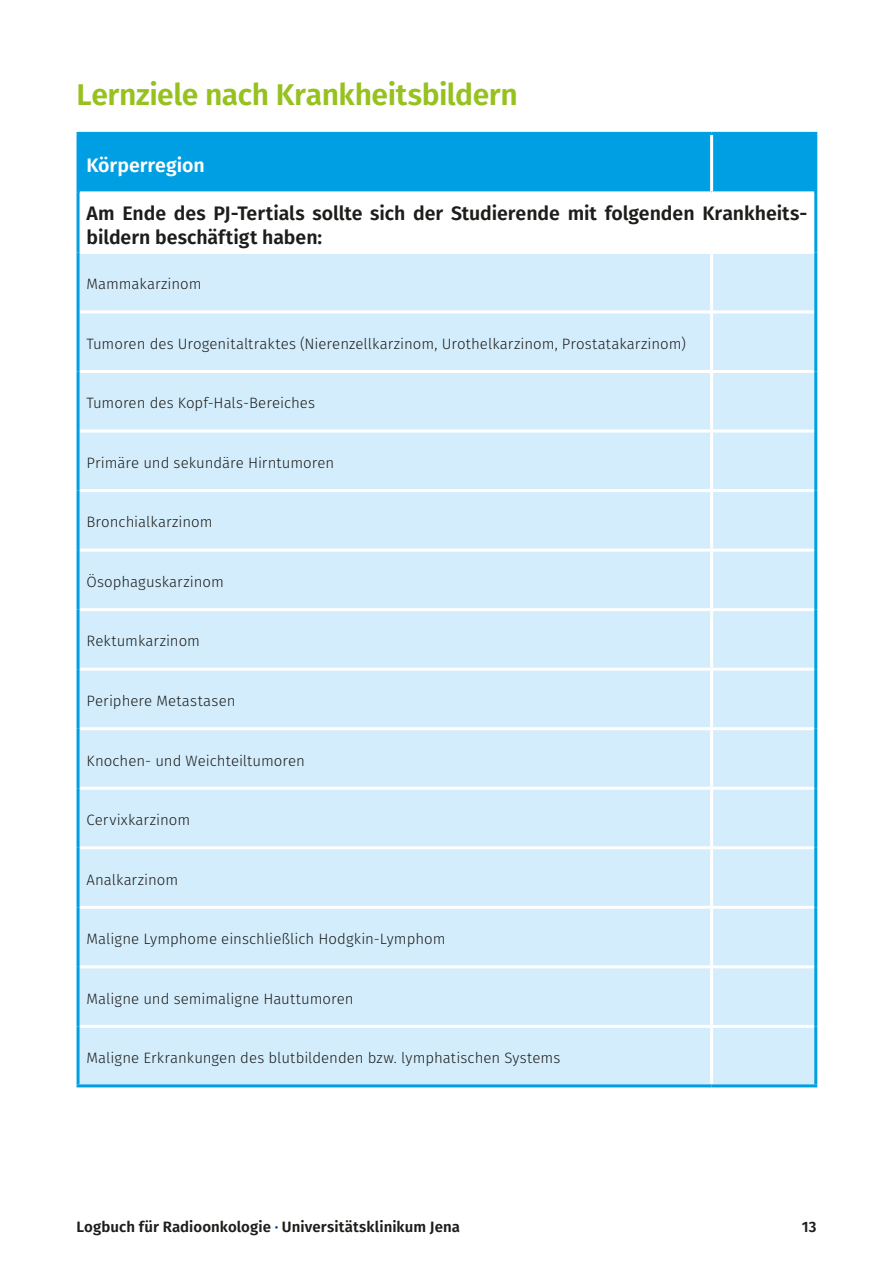
<style>
.page{position:relative;width:893px;height:1263px;background:#fff}
.page>*{position:absolute;margin:0;border:0;box-sizing:border-box;transform-origin:0 0}
.t1{font:600 30px "Fira Sans";letter-spacing:-.015em;color:#96c11f}
.t2{font:600 19.5px/24px "Fira Sans";letter-spacing:-.005em;color:#1d1d1b}
.t3{font:600 19.5px "Fira Sans";color:#fff}
.t4{font:300 15px "Fira Sans";color:#1d1d1b}
.t5{font:600 15px "Fira Sans";letter-spacing:.005em;color:#1d1d1b}
.s1{color:#00499a}
</style>
<div class="page">
<div style="left:80px;top:135px;width:734px;height:56px;background:#009fe3"></div>
<div style="left:80px;top:254px;width:630px;height:830px;background:#d4edfc"></div>
<div style="left:713px;top:254px;width:101px;height:830px;background:#d4edfc"></div>
<hr style="left:710px;top:135px;width:3px;height:56px;background:#fff">
<hr style="left:80px;top:310px;width:632px;height:3px;background:#fff">
<hr style="left:712px;top:310px;width:102px;height:3px;background:#fff">
<hr style="left:80px;top:370px;width:632px;height:3px;background:#fff">
<hr style="left:712px;top:370px;width:102px;height:3px;background:#fff">
<hr style="left:80px;top:429px;width:632px;height:3px;background:#fff">
<hr style="left:712px;top:429px;width:102px;height:3px;background:#fff">
<hr style="left:80px;top:489px;width:632px;height:3px;background:#fff">
<hr style="left:712px;top:489px;width:102px;height:3px;background:#fff">
<hr style="left:80px;top:549px;width:632px;height:3px;background:#fff">
<hr style="left:712px;top:549px;width:102px;height:3px;background:#fff">
<hr style="left:80px;top:608px;width:632px;height:3px;background:#fff">
<hr style="left:712px;top:608px;width:102px;height:3px;background:#fff">
<hr style="left:80px;top:668px;width:632px;height:3px;background:#fff">
<hr style="left:712px;top:668px;width:102px;height:3px;background:#fff">
<hr style="left:80px;top:727px;width:632px;height:3px;background:#fff">
<hr style="left:712px;top:727px;width:102px;height:3px;background:#fff">
<hr style="left:80px;top:787px;width:632px;height:3px;background:#fff">
<hr style="left:712px;top:787px;width:102px;height:3px;background:#fff">
<hr style="left:80px;top:846px;width:632px;height:3px;background:#fff">
<hr style="left:712px;top:846px;width:102px;height:3px;background:#fff">
<hr style="left:80px;top:906px;width:632px;height:3px;background:#fff">
<hr style="left:712px;top:906px;width:102px;height:3px;background:#fff">
<hr style="left:80px;top:965px;width:632px;height:3px;background:#fff">
<hr style="left:712px;top:965px;width:102px;height:3px;background:#fff">
<hr style="left:80px;top:1025px;width:632px;height:3px;background:#fff">
<hr style="left:712px;top:1025px;width:102px;height:3px;background:#fff">
<hr style="left:77px;top:135px;width:3px;height:58px;background:#009fe3">
<hr style="left:77px;top:132px;width:635px;height:3px;background:#009fe3">
<hr style="left:712px;top:132px;width:105px;height:3px;background:#009fe3">
<hr style="left:814px;top:135px;width:3px;height:58px;background:#009fe3">
<hr style="left:77px;top:193px;width:3px;height:59px;background:#009fe3">
<hr style="left:814px;top:193px;width:3px;height:59px;background:#009fe3">
<hr style="left:77px;top:252px;width:3px;height:60px;background:#009fe3">
<hr style="left:77px;top:312px;width:3px;height:59px;background:#009fe3">
<hr style="left:77px;top:371px;width:3px;height:60px;background:#009fe3">
<hr style="left:77px;top:431px;width:3px;height:60px;background:#009fe3">
<hr style="left:77px;top:491px;width:3px;height:59px;background:#009fe3">
<hr style="left:77px;top:550px;width:3px;height:60px;background:#009fe3">
<hr style="left:77px;top:610px;width:3px;height:59px;background:#009fe3">
<hr style="left:77px;top:669px;width:3px;height:60px;background:#009fe3">
<hr style="left:77px;top:788px;width:3px;height:60px;background:#009fe3">
<hr style="left:77px;top:848px;width:3px;height:59px;background:#009fe3">
<hr style="left:77px;top:907px;width:3px;height:60px;background:#009fe3">
<hr style="left:77px;top:967px;width:3px;height:59px;background:#009fe3">
<hr style="left:77px;top:1026px;width:3px;height:58px;background:#009fe3">
<hr style="left:814px;top:252px;width:3px;height:60px;background:#009fe3">
<hr style="left:814px;top:312px;width:3px;height:59px;background:#009fe3">
<hr style="left:814px;top:371px;width:3px;height:60px;background:#009fe3">
<hr style="left:814px;top:431px;width:3px;height:60px;background:#009fe3">
<hr style="left:814px;top:491px;width:3px;height:59px;background:#009fe3">
<hr style="left:814px;top:550px;width:3px;height:60px;background:#009fe3">
<hr style="left:814px;top:610px;width:3px;height:59px;background:#009fe3">
<hr style="left:814px;top:669px;width:3px;height:60px;background:#009fe3">
<hr style="left:814px;top:788px;width:3px;height:60px;background:#009fe3">
<hr style="left:814px;top:848px;width:3px;height:59px;background:#009fe3">
<hr style="left:814px;top:907px;width:3px;height:60px;background:#009fe3">
<hr style="left:814px;top:967px;width:3px;height:59px;background:#009fe3">
<hr style="left:814px;top:1026px;width:3px;height:58px;background:#009fe3">
<hr style="left:77px;top:729px;width:3px;height:59px;background:#009fe3">
<hr style="left:814px;top:729px;width:3px;height:59px;background:#009fe3">
<hr style="left:77px;top:1084px;width:635px;height:3px;background:#009fe3">
<hr style="left:712px;top:1084px;width:105px;height:3px;background:#009fe3">
<h1 class="t1" style="left:77px;top:69px;width:443px">Lernziele nach Krankheitsbildern</h1>
<h2 class="t3" style="left:87px;top:149px;width:120px">Körperregion</h2>
<h2 class="t2" style="left:87px;top:200px;width:720px">Am Ende des PJ-Tertials sollte sich der Studierende mit folgenden Krankheits&shy;bildern beschäftigt haben:</h2>
<p class="t4" style="left:87px;top:273px;width:117px">Mammakarzinom</p>
<p class="t4" style="left:87px;top:333px;width:601px">Tumoren des Urogenitaltraktes (Nierenzellkarzinom, Urothelkarzinom, Prostatakarzinom)</p>
<p class="t4" style="left:87px;top:392px;width:230px">Tumoren des Kopf-Hals-Bereiches</p>
<p class="t4" style="left:87px;top:452px;width:249px">Primäre und sekundäre Hirntumoren</p>
<p class="t4" style="left:87px;top:511px;width:128px">Bronchialkarzinom</p>
<p class="t4" style="left:87px;top:571px;width:139px">Ösophaguskarzinom</p>
<p class="t4" style="left:87px;top:631px;width:115px">Rektumkarzinom</p>
<p class="t4" style="left:87px;top:690px;width:151px">Periphere Metastasen</p>
<p class="t4" style="left:87px;top:750px;width:220px">Knochen- und Weichteiltumoren</p>
<p class="t4" style="left:87px;top:809px;width:105px">Cervixkarzinom</p>
<p class="t4" style="left:87px;top:869px;width:93px">Analkarzinom</p>
<p class="t4" style="left:87px;top:928px;width:360px">Maligne Lymphome einschließlich Hodgkin-Lymphom</p>
<p class="t4" style="left:87px;top:988px;width:269px">Maligne und semimaligne Hauttumoren</p>
<p class="t4" style="left:87px;top:1047px;width:475px">Maligne Erkrankungen des blutbildenden bzw. lymphatischen Systems</p>
<p class="t5" style="left:77px;top:1214px;width:385px">Logbuch für Radioonkologie <span class="s1">·</span> Universitätsklinikum Jena</p>
<p class="t5" style="left:802px;top:1214px;width:16px">13</p>
</div>
